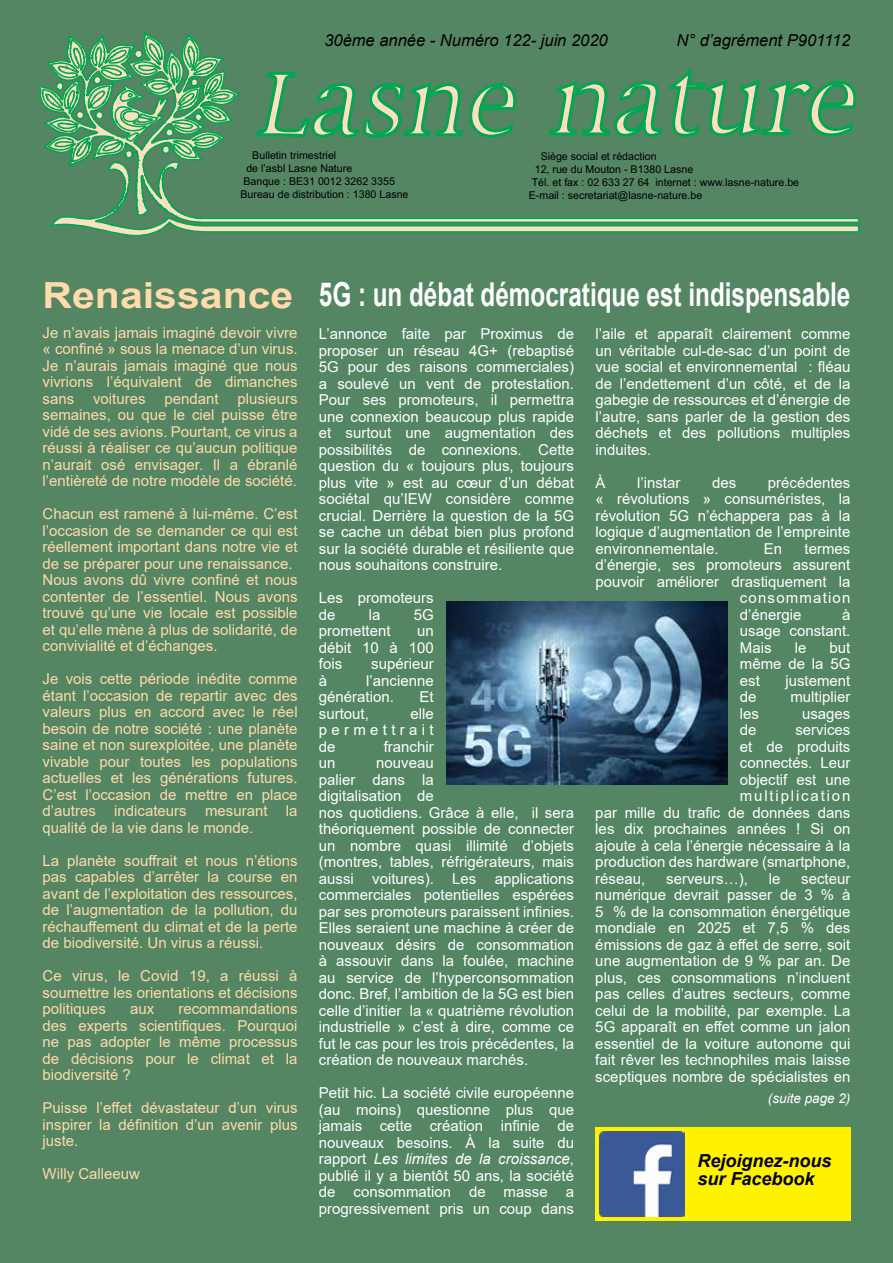
<style>
.page{position:relative;width:893px;height:1263px;background:#548664}
.page>*{position:absolute;margin:0;border:0;box-sizing:border-box;transform-origin:0 0}
.t1{font:700 36px "Arial";color:#ffdaab;scale:1.14 1}
.t2{font:700 33px "Arial";color:#fff;scale:.74 1}
.t3{font:italic 700 18px/18px "Arial";color:#000}
.t4{font:italic 16.5px "Arial";color:#000}
.t5{font:15px/16.5px "Arial";color:#fff;text-align:justify}
.t6{font:15px/16.5px "Arial";color:#ffdaab;text-align:justify}
.t7{font:15px "Arial";letter-spacing:.12em;color:#fff}
.t8{font:15px "Arial";letter-spacing:.08em;color:#fff}
.t9{font:italic 13.5px "Arial";color:#fff}
.t10{font:10.8px "Arial";color:#000}
.s1{font-style:italic}
</style>
<div class="page">
<div style="left:595px;top:1127px;width:255px;height:94px;background:#fff200"></div>
<img style="left:600px;top:1132px;width:85px;height:85px">
<img style="left:446px;top:602px;width:281px;height:182px">
<p class="t4" style="left:324px;top:30px;width:285px">30ème année - Numéro 122- juin 2020</p>
<p class="t4" style="left:677px;top:30px;width:175px">N° d’agrément P901112</p>
<p class="t10" style="left:252px;top:148px;width:85px">Bulletin trimestriel</p>
<p class="t10" style="left:246px;top:161px;width:107px">de l’asbl Lasne Nature</p>
<p class="t10" style="left:243px;top:174px;width:153px">Banque : BE31 0012 3262 3355</p>
<p class="t10" style="left:240px;top:187px;width:169px">Bureau de distribution : 1380 Lasne</p>
<p class="t10" style="left:541px;top:149px;width:117px">Siège social et rédaction</p>
<p class="t10" style="left:535px;top:162px;width:160px">12, rue du Mouton - B1380 Lasne</p>
<p class="t10" style="left:532px;top:175px;width:269px">Tél. et fax : 02 633 27 64 internet : www.lasne-nature.be</p>
<p class="t10" style="left:529px;top:188px;width:175px">E-mail : secretariat@lasne-nature.be</p>
<h1 class="t1" style="left:43px;top:270px;width:222px">Renaissance</h1>
<p class="t6" style="left:43px;top:324px;width:257px">Je n’avais jamais imaginé devoir vivre « confiné » sous la menace d’un virus.<br>Je n’aurais jamais imaginé que nous vivrions l’équivalent de dimanches sans</p>
<p class="t6" style="left:43px;top:390px;width:257px;text-indent:195px">plusieurs semaines, ou que le ciel puisse être vidé de ses avions. Pourtant, ce virus a réussi à réaliser ce qu’aucun politique n’aurait osé envisager. Il a ébranlé l’entièreté de notre modèle de société.</p>
<p class="t6" style="left:43px;top:505px;width:257px;text-align:left">Chacun est ramené à lui-même. C’est l’occasion de se demander ce qui est réellement important dans notre vie et de se préparer pour une renaissance.<br>Nous avons dû vivre confiné et nous contenter de l’essentiel. Nous avons trouvé qu’une vie locale est possible et qu’elle mène à plus de solidarité, de convivialité et d’échanges.</p>
<p class="t6" style="left:43px;top:670px;width:257px">Je vois cette période inédite comme étant l’occasion de repartir avec des valeurs plus en accord avec le réel besoin de notre société : une planète saine et non surexploitée, une planète vivable pour toutes les populations actuelles et les générations futures.<br>C’est l’occasion de mettre en place d’autres indicateurs mesurant la qualité de la vie dans le monde.</p>
<p class="t6" style="left:43px;top:852px;width:257px">La planète souffrait et nous n’étions pas capables d’arrêter la course en avant de l’exploitation des ressources, de l’augmentation de la pollution, du réchauffement du climat et de la perte de biodiversité. Un virus a réussi.</p>
<p class="t6" style="left:43px;top:967px;width:257px">Ce virus, le Covid 19, a réussi à soumettre les orientations et décisions politiques</p>
<p class="t6" style="left:93px;top:390px;width:54px">voitures</p>
<p class="t6" style="left:164px;top:390px;width:56px">pendant</p>
<p class="t6" style="left:43px;top:1000px;width:257px;text-indent:136px">recommandations des experts scientifiques. Pourquoi ne pas adopter le même processus de décisions pour le climat et la biodiversité ?</p>
<p class="t6" style="left:43px;top:1099px;width:257px">Puisse l’effet dévastateur d’un virus inspirer la définition d’un avenir plus juste.</p>
<p class="t6" style="left:43px;top:1165px;width:99px">Willy Calleeuw</p>
<p class="t6" style="left:130px;top:1000px;width:26px">aux</p>
<h2 class="t2" style="left:319px;top:271px;width:720px">5G : un débat démocratique est indispensable</h2>
<p class="t5" style="left:319px;top:325px;width:257px">L’annonce faite par Proximus de proposer un réseau 4G+ (rebaptisé 5G pour des raisons commerciales) a soulevé un vent de protestation.<br>Pour ses promoteurs, il permettra une connexion beaucoup plus rapide et surtout une augmentation des possibilités de connexions. Cette question du « toujours plus, toujours plus vite » est au cœur d’un débat sociétal qu’IEW considère comme crucial. Derrière la question de la 5G se cache un débat bien plus profond sur la société durable et résiliente que nous souhaitons construire.</p>
<p class="t5" style="left:319px;top:589px;width:116px">Les promoteurs de</p>
<p class="t5" style="left:595px;top:325px;width:257px">l’aile et apparaît clairement comme un véritable cul-de-sac d’un point de vue social et environnemental : fléau de l’endettement d’un côté, et de la gabegie de ressources et d’énergie de l’autre, sans parler de la gestion des déchets et des pollutions multiples induites.</p>
<p class="t5" style="left:595px;top:474px;width:12px">À</p>
<p class="t5" style="left:637px;top:474px;width:45px">l’instar</p>
<p class="t5" style="left:712px;top:474px;width:26px">des</p>
<p class="t5" style="left:595px;top:474px;width:257px;text-indent:173px">précédentes « révolutions » consuméristes, la révolution 5G n’échappera pas à la logique d’augmentation de l’empreinte environnementale.</p>
<p class="t5" style="left:764px;top:540px;width:20px">En</p>
<p class="t5" style="left:805px;top:540px;width:47px">termes</p>
<p class="t5" style="left:595px;top:556px;width:257px">d’énergie, ses promoteurs assurent</p>
<p class="t5" style="left:595px;top:573px;width:257px">pouvoir améliorer drastiquement la</p>
<p class="t8" style="left:740px;top:587px;width:112px">consommation</p>
<p class="t5" style="left:740px;top:606px;width:63px">d’énergie</p>
<p class="t5" style="left:369px;top:606px;width:13px">la</p>
<p class="t5" style="left:414px;top:606px;width:22px">5G</p>
<p class="t5" style="left:319px;top:622px;width:73px">promettent</p>
<p class="t5" style="left:740px;top:606px;width:112px;text-indent:102px">à usage constant.<br>Mais</p>
<p class="t5" style="left:319px;top:622px;width:116px;text-indent:98px">un débit 10 à 100 fois</p>
<p class="t5" style="left:740px;top:639px;width:112px;text-indent:90px">but même de la 5G est</p>
<p class="t5" style="left:795px;top:639px;width:13px">le</p>
<p class="t5" style="left:371px;top:655px;width:64px">supérieur</p>
<p class="t5" style="left:319px;top:672px;width:116px;text-indent:47px">l’ancienne génération.</p>
<p class="t5" style="left:319px;top:672px;width:10px">à</p>
<p class="t5" style="left:785px;top:672px;width:67px">justement</p>
<p class="t5" style="left:740px;top:688px;width:18px">de</p>
<p class="t5" style="left:790px;top:688px;width:62px">multiplier</p>
<p class="t5" style="left:740px;top:705px;width:21px">les</p>
<p class="t5" style="left:802px;top:705px;width:50px">usages</p>
<p class="t5" style="left:740px;top:721px;width:18px">de</p>
<p class="t5" style="left:795px;top:721px;width:57px">services</p>
<p class="t5" style="left:740px;top:738px;width:112px">et de produits</p>
<p class="t5" style="left:740px;top:754px;width:112px">connectés. Leur</p>
<p class="t5" style="left:740px;top:771px;width:112px">objectif est une</p>
<p class="t7" style="left:740px;top:785px;width:112px">multiplication</p>
<p class="t5" style="left:595px;top:804px;width:257px">par mille du trafic de données dans</p>
<p class="t5" style="left:595px;top:820px;width:257px">les dix prochaines années ! Si on</p>
<p class="t5" style="left:595px;top:837px;width:257px">ajoute à cela l’énergie nécessaire à la</p>
<p class="t5" style="left:595px;top:853px;width:257px">production des hardware (smartphone,</p>
<p class="t5" style="left:595px;top:870px;width:52px">réseau,</p>
<p class="t5" style="left:666px;top:870px;width:83px">serveurs…),</p>
<p class="t5" style="left:769px;top:870px;width:13px">le</p>
<p class="t5" style="left:420px;top:688px;width:16px">Et</p>
<p class="t5" style="left:319px;top:705px;width:116px;text-indent:91px">elle permettrait de</p>
<p class="t5" style="left:319px;top:705px;width:52px">surtout,</p>
<p class="t5" style="left:384px;top:738px;width:52px">franchir</p>
<p class="t5" style="left:319px;top:754px;width:257px;text-align:left;text-indent:57px">nouveau<br>palier dans la<br>digitalisation de<br>nos quotidiens. Grâce à elle, il sera théoriquement possible de connecter un nombre quasi illimité d’objets (montres, tables, réfrigérateurs, mais aussi voitures). Les applications commerciales potentielles espérées par ses promoteurs paraissent infinies.<br>Elles seraient une machine à créer de nouveaux désirs de consommation à assouvir dans la foulée, machine au service de l’hyperconsommation donc. Bref, l’ambition de la 5G est bien celle d’initier la « quatrième révolution industrielle » c’est à dire, comme ce fut le cas pour les trois précédentes, la création de nouveaux marchés.</p>
<p class="t5" style="left:319px;top:1084px;width:257px">Petit hic. La société civile européenne (au moins) questionne plus que jamais cette création infinie de nouveaux besoins. À la suite du rapport <span class="s1">Les limites de la croissance</span>, publié il y a bientôt 50 ans, la société de consommation de masse a progressivement pris un coup dans</p>
<p class="t5" style="left:319px;top:754px;width:18px">un</p>
<p class="t5" style="left:595px;top:870px;width:257px;text-indent:206px">secteur numérique devrait passer de 3 % à 5 % de la consommation énergétique mondiale en 2025 et 7,5 % des émissions de gaz à effet de serre, soit une augmentation de 9 % par an. De plus, ces consommations n’incluent pas celles d’autres secteurs, comme celui de la mobilité, par exemple. La 5G apparaît en effet comme un jalon essentiel de la voiture autonome qui fait rêver les technophiles mais laisse sceptiques nombre de spécialistes en</p>
<p class="t9" style="left:768px;top:1090px;width:84px">(suite page 2)</p>
<p class="t3" style="left:697px;top:1152px;width:136px">Rejoignez-nous sur Facebook</p>
</div>
